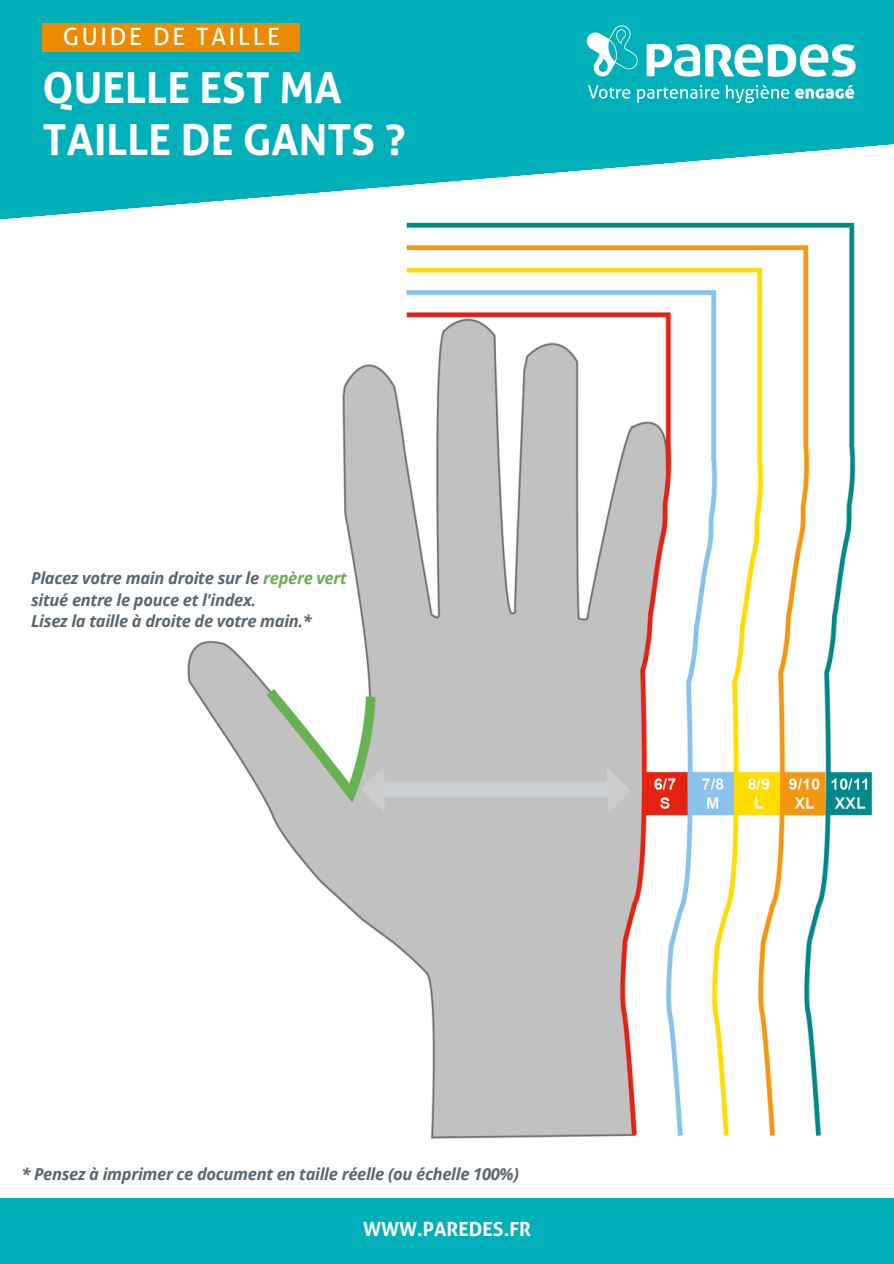
<style>
.page{position:relative;width:894px;height:1264px;background:#fff}
.page>*{position:absolute;margin:0;border:0;box-sizing:border-box;transform-origin:0 0}
.t1{font:700 42.75px/51.8px "Aller";color:#fff}
.t2{font:23.85px "Aller";letter-spacing:.11em;color:#fff}
.t3{font:700 19.5px "Aller";color:#fff}
.t4{font:italic 700 16.5px/21.5px "Open Sans";letter-spacing:-.02em;color:#5b6770}
.s1{color:#68b152}
</style>
<div class="page">
<svg style="left:0;top:0;width:893px;height:220px;fill:#00b0b9"></svg>
<div style="left:0;top:1197px;width:893px;height:66px;background:#00b0b9"></div>
<div style="left:43px;top:24px;width:257px;height:27px;background:#ed8b00"></div>
<img style="left:171px;top:207px;width:722px;height:932px">
<img style="left:583px;top:24px;width:277px;height:78px">
<p class="t2" style="left:63px;top:22px;width:219px">GUIDE DE TAILLE</p>
<p class="t1" style="left:43px;top:62px;width:364px">QUELLE EST MA<br>TAILLE DE GANTS ?</p>
<p class="t4" style="left:31px;top:567px;width:317px">Placez votre main droite sur le <span class="s1">repère vert </span>situé entre le pouce et l'index.</p>
<p class="t4" style="left:31px;top:610px;width:282px">Lisez la taille à droite de votre main.*</p>
<p class="t4" style="left:21px;top:1162px;width:499px">* Pensez à imprimer ce document en taille réelle (ou échelle 100%)</p>
<p class="t3" style="left:363px;top:1217px;width:169px">WWW.PAREDES.FR</p>
</div>
